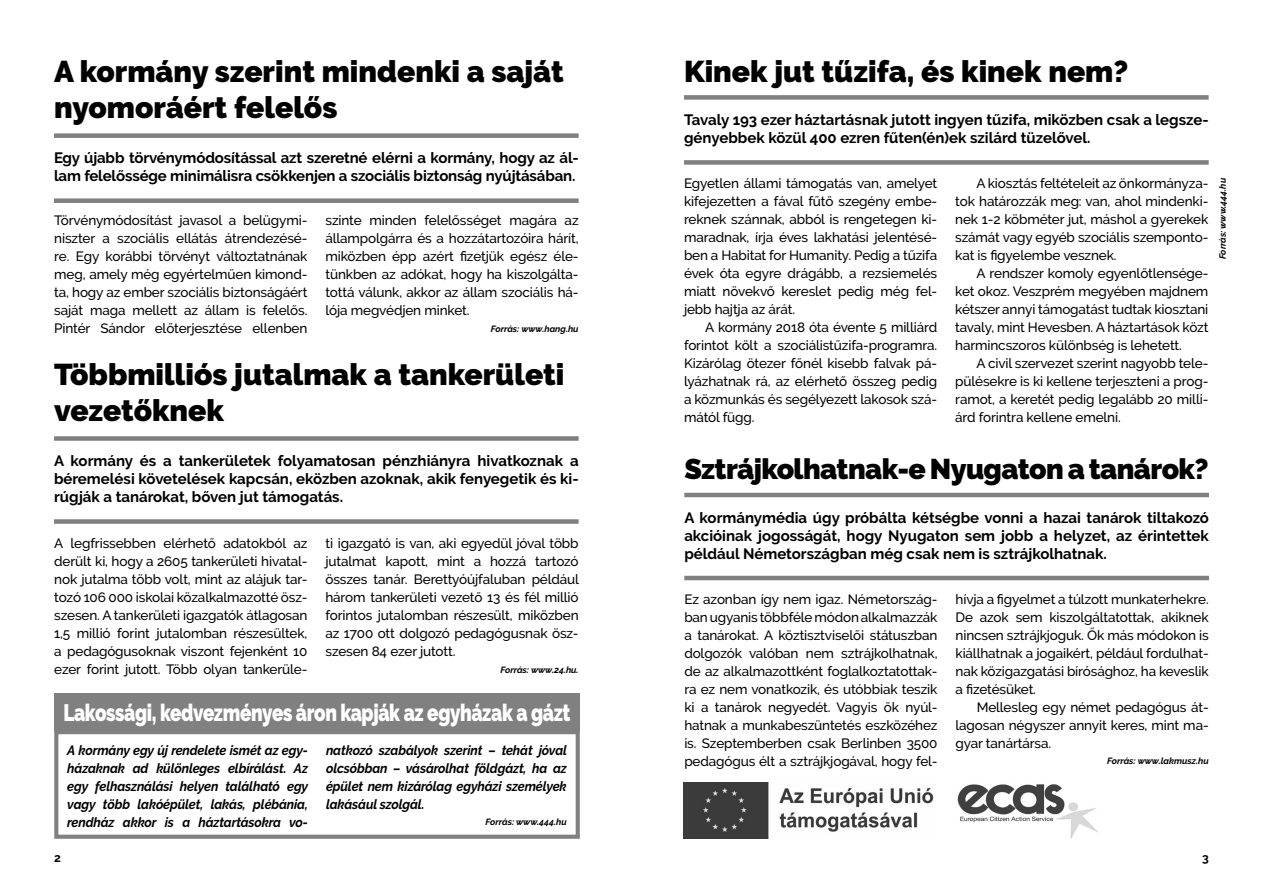
<style>
.page{position:relative;width:1263px;height:893px;background:#fff}
.page>*{position:absolute;margin:0;border:0;box-sizing:border-box;transform-origin:0 0}
._00_cím{font:900 30px/36px "Raleway";color:#000}
._00_cím-2{font:900 28.5px "Raleway";letter-spacing:-.02em;color:#000}
._00_kenyér{font:900 23.7px "Raleway";letter-spacing:-.02em;color:#fff;scale:.79 1}
._00_lead{font:700 15px/18px "Raleway";letter-spacing:-.005em;color:#000}
._00_kenyér-2{font:500 13.5px/18px "Raleway";letter-spacing:-.01em;color:#000;text-align:justify}
._00_képalá{font:italic 700 13.5px/18px "Raleway";letter-spacing:-.01em;color:#000;text-align:justify;scale:.94 1}
._00_box_kiemelt_text{font:700 12px "Raleway";color:#000}
._00_képalá-2{font:italic 700 9px "Raleway";color:#000}
</style>
<div class="page">
<div style="left:54px;top:693px;width:526px;height:39px;background:#808080"></div>
<div style="left:54px;top:730px;width:526px;height:109px;border:4px solid #808080"></div>
<div style="left:54px;top:133px;width:525px;height:5px;background:#808080"></div>
<div style="left:54px;top:198px;width:525px;height:5px;background:#808080"></div>
<div style="left:684px;top:95px;width:525px;height:5px;background:#808080"></div>
<div style="left:684px;top:160px;width:525px;height:5px;background:#808080"></div>
<div style="left:54px;top:436px;width:525px;height:5px;background:#808080"></div>
<div style="left:54px;top:519px;width:525px;height:5px;background:#808080"></div>
<hr style="left:684px;top:493px;width:525px;height:4px;background:#808080">
<hr style="left:684px;top:576px;width:525px;height:4px;background:#808080">
<img style="left:683px;top:783px;width:251px;height:56px">
<img style="left:957px;top:784px;width:141px;height:55px">
<p class="_00_cím" style="left:54px;top:54px;width:511px">A kormány szerint mindenki a saját nyomoráért felelős</p>
<p class="_00_lead" style="left:54px;top:149px;width:526px">Egy újabb törvénymódosítással azt szeretné elérni a kormány, hogy az ál&shy;lam felelőssége minimálisra csökkenjen a szociális biztonság nyújtásában.</p>
<p class="_00_kenyér-2" style="left:54px;top:212px;width:255px">Törvénymódosítást javasol a belügymi&shy;niszter a szociális ellátás átrendezésé&shy;re. Egy korábbi törvényt változtatnának meg, amely még egyértelműen kimond&shy;ta, hogy az ember szociális biztonságáért saját maga mellett az állam is felelős.<br>Pintér Sándor előterjesztése ellenben</p>
<p class="_00_kenyér-2" style="left:325px;top:212px;width:255px">szinte minden felelősséget magára az állampolgárra és a hozzátartozóira hárít, miközben épp azért fizetjük egész éle&shy;tünkben az adókat, hogy ha kiszolgálta&shy;tottá válunk, akkor az állam szociális há&shy;lója megvédjen minket.</p>
<p class="_00_képalá-2" style="left:491px;top:323px;width:89px">Forrás: www.hang.hu</p>
<p class="_00_cím" style="left:54px;top:357px;width:512px">Többmilliós jutalmak a tankerületi vezetőknek</p>
<p class="_00_lead" style="left:54px;top:452px;width:526px;text-align:justify">A kormány és a tankerületek folyamatosan pénzhiányra hivatkoznak a béremelési követelések kapcsán, eközben azoknak, akik fenyegetik és ki&shy;rúgják a tanárokat, bőven jut támogatás.</p>
<p class="_00_kenyér-2" style="left:54px;top:535px;width:255px">A legfrissebben elérhető adatokból az derült ki, hogy a 2605 tankerületi hivatal&shy;nok jutalma több volt, mint az alájuk tar&shy;tozó 106 000 iskolai közalkalmazotté ös - szesen. A tankerületi igazgatók átlagosan 1,5 millió forint jutalomban részesültek, a pedagógusoknak viszont fejenként 10 ezer forint jutott. Több olyan tankerüle-</p>
<p class="_00_kenyér-2" style="left:325px;top:535px;width:255px">ti igazgató is van, aki egyedül jóval több jutalmat kapott, mint a hozzá tartozó összes tanár. Berettyóújfaluban például három tankerületi vezető 13 és fél millió forintos jutalomban részesült, miközben az 1700 ott dolgozó pedagógusnak ös - szesen 84 ezer jutott.</p>
<p class="_00_képalá-2" style="left:500px;top:664px;width:80px">Forrás: www.24.hu.</p>
<p class="_00_kenyér" style="left:63px;top:699px;width:643px">Lakossági, kedvezményes áron kapják az egyházak a gázt</p>
<p class="_00_képalá" style="left:67px;top:741px;width:258px">A kormány egy új rendelete ismét az egy&shy;házaknak ad különleges elbírálást. Az egy felhasználási helyen található egy vagy több lakóépület, lakás, plébánia, rendház akkor is a háztartásokra vo-</p>
<p class="_00_képalá" style="left:326px;top:741px;width:258px">natkozó szabályok szerint – tehát jóval olcsóbban – vásárolhat földgázt, ha az épület nem kizárólag egyházi személyek lakásául szolgál.</p>
<p class="_00_képalá-2" style="left:486px;top:817px;width:83px">Forrás: www.444.hu</p>
<p class="_00_cím" style="left:684px;top:54px;width:446px">Kinek jut tűzifa, és kinek nem?</p>
<p class="_00_lead" style="left:684px;top:111px;width:526px">Tavaly 193 ezer háztartásnak jutott ingyen tűzifa, miközben csak a legsze&shy;gényebbek közül 400 ezren fűten(én)ek szilárd tüzelővel.</p>
<p class="_00_kenyér-2" style="left:684px;top:174px;width:255px">Egyetlen állami támogatás van, amelyet kifejezetten a fával fűtő szegény embe&shy;reknek szánnak, abból is rengetegen ki&shy;maradnak, írja éves lakhatási jelentésé&shy;ben a Habitat for Humanity. Pedig a tűzifa évek óta egyre drágább, a rezsiemelés miatt növekvő kereslet pedig még fel&shy;jebb hajtja az árát.</p>
<p class="_00_kenyér-2" style="left:684px;top:318px;width:255px;text-indent:21px">A kormány 2018 óta évente 5 milliárd forintot költ a szociálistűzifa-programra.<br>Kizárólag ötezer főnél kisebb falvak pá&shy;lyázhatnak rá, az elérhető összeg pedig a közmunkás és segélyezett lakosok szá&shy;mától függ.</p>
<p class="_00_kenyér-2" style="left:955px;top:174px;width:255px;text-indent:21px">A kiosztás feltételeit az önkormányza&shy;tok határozzák meg: van, ahol mindenki&shy;nek 1-2 köbméter jut, máshol a gyerekek számát vagy egyéb szociális szemponto&shy;kat is figyelembe vesznek.</p>
<p class="_00_kenyér-2" style="left:955px;top:264px;width:255px;text-indent:21px">A rendszer komoly egyenlőtlensége&shy;ket okoz. Veszprém megyében majdnem kétszer annyi támogatást tudtak kiosztani tavaly, mint Hevesben. A háztartások közt harmincszoros különbség is lehetett.</p>
<p class="_00_kenyér-2" style="left:955px;top:354px;width:255px;text-indent:21px">A civil szervezet szerint nagyobb tele&shy;pülésekre is ki kellene terjeszteni a prog&shy;ramot, a keretét pedig legalább 20 milli&shy;árd forintra kellene emelni.</p>
<p class="_00_képalá-2" style="left:1217px;top:259px;width:83px;rotate:-90deg">Forrás: www.444.hu</p>
<p class="_00_cím-2" style="left:684px;top:452px;width:526px">Sztrájkolhatnak-e Nyugaton a tanárok?</p>
<p class="_00_lead" style="left:684px;top:509px;width:526px;text-align:justify">A kormánymédia úgy próbálta kétségbe vonni a hazai tanárok tiltakozó akcióinak jogosságát, hogy Nyugaton sem jobb a helyzet, az érintettek például Németországban még csak nem is sztrájkolhatnak.</p>
<p class="_00_kenyér-2" style="left:684px;top:590px;width:255px">Ez azonban így nem igaz. Németország&shy;ban ugyanis többféle módon alkalmazzák a tanárokat. A köztisztviselői státuszban dolgozók valóban nem sztrájkolhatnak, de az alkalmazottként foglalkoztatottak&shy;ra ez nem vonatkozik, és utóbbiak teszik ki a tanárok negyedét. Vagyis ők nyúl&shy;hatnak a munkabeszüntetés eszközéhez is. Szeptemberben csak Berlinben 3500 pedagógus élt a sztrájkjogával, hogy fel-</p>
<p class="_00_kenyér-2" style="left:955px;top:590px;width:255px">hívja a figyelmet a túlzott munkaterhekre.<br>De azok sem kiszolgáltatottak, akiknek nincsen sztrájkjoguk. Ők más módokon is kiállhatnak a jogaikért, például fordulhat&shy;nak közigazgatási bírósághoz, ha keveslik a fizetésüket.</p>
<p class="_00_kenyér-2" style="left:955px;top:698px;width:255px;text-indent:21px">Mellesleg egy német pedagógus át&shy;lagosan négyszer annyit keres, mint ma&shy;gyar tanártársa.</p>
<p class="_00_képalá-2" style="left:1107px;top:756px;width:103px">Forrás: www.lakmusz.hu</p>
<p class="_00_box_kiemelt_text" style="left:54px;top:851px;width:8px">2</p>
<p class="_00_box_kiemelt_text" style="left:1202px;top:851px;width:8px">3</p>
</div>
